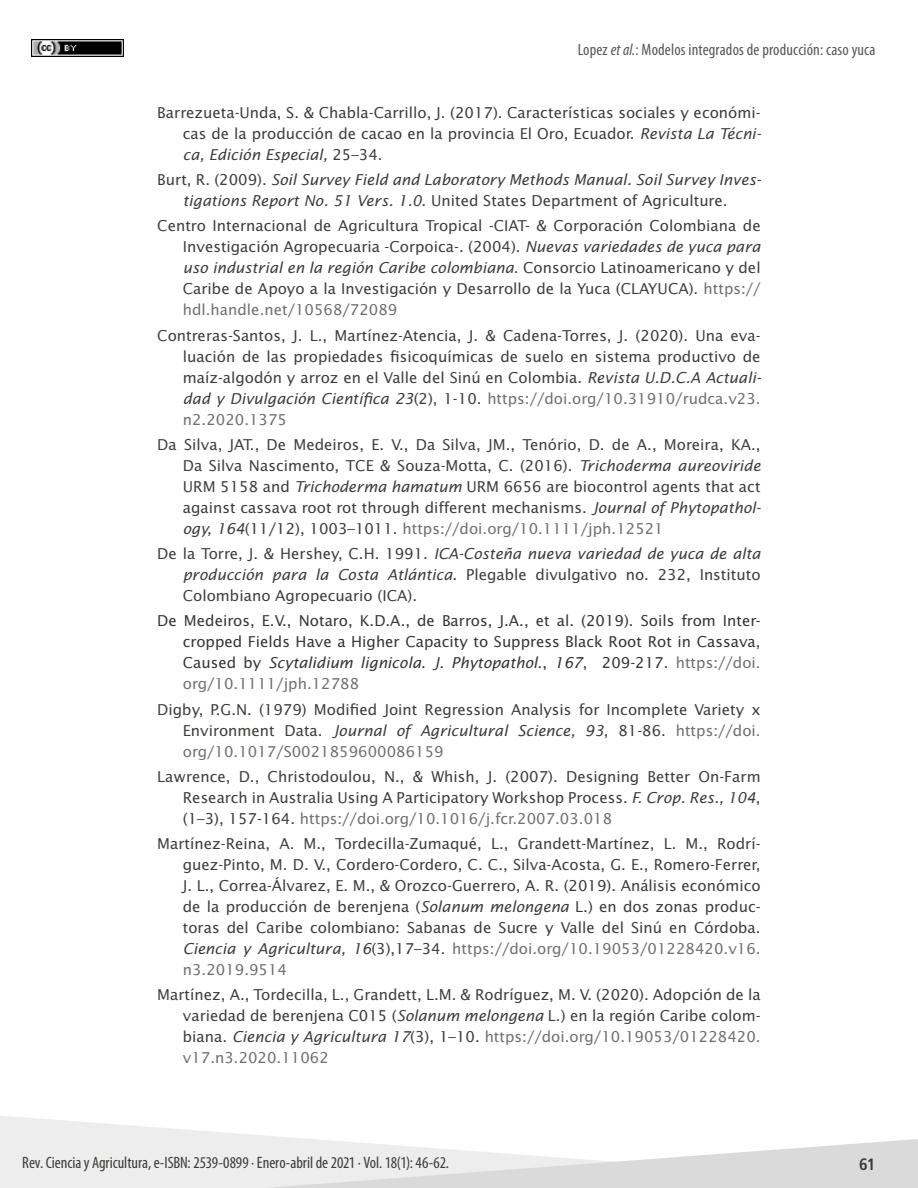
<style>
.page{position:relative;width:918px;height:1188px;background:#fff}
.page>*{position:absolute;margin:0;border:0;box-sizing:border-box;transform-origin:0 0}
.t1{font:condensed 16.5px "Myriad Pro";letter-spacing:-.005em;color:#3c3c3b}
.t2{font:condensed 16.5px "Myriad Pro";letter-spacing:.01em;color:#575756}
.t3{font:700 condensed 16.5px "Frutiger LT Std";color:#3c3c3b}
.t4{font:15px/21px "Lucida Sans Std";color:#3c3c3b;text-align:justify}
.t5{font:15px/21px "Lucida Sans Std";color:#333435;text-align:justify}
.t6{font:italic 15px/21px "Lucida Sans Std";color:#3c3c3b;text-align:center}
.s1{font-style:italic}
.s2{font-style:normal}
.s3{color:#706f6f}
</style>
<div class="page">
<svg style="left:0;top:1116px;width:305px;height:72px;fill:#ededed"></svg>
<svg style="left:269px;top:1139px;width:649px;height:49px"></svg>
<img style="left:31px;top:39px;width:92px;height:18px">
<p class="t2" style="left:578px;top:40px;width:299px">Lopez <span class="s1">et al.</span>: Modelos integrados de producción: caso yuca</p>
<p class="t4" style="left:183px;top:102px;width:580px;text-indent:-26px">Barrezueta-Unda, S. &amp; Chabla-Carrillo, J. (2017). Características sociales y económi&shy;cas de la producción de cacao en la provincia El Oro, Ecuador. <span class="s1">Revista La Técni&shy;ca, Edición Especial,</span> 25–34.</p>
<p class="t6" style="left:157px;top:169px;width:605px"><span class="s2">Burt, R. (2009).</span> Soil Survey Field and Laboratory Methods Manual. Soil Survey Inves&shy;tigations Report No. 51 Vers. 1.0<span class="s2">. United States Department of Agriculture.</span></p>
<p class="t4" style="left:183px;top:216px;width:579px;text-indent:-26px">Centro Internacional de Agricultura Tropical -CIAT- &amp; Corporación Colombiana de Investigación Agropecuaria -Corpoica-. (2004). <span class="s1">Nuevas variedades de yuca para uso industrial en la región Caribe colombiana</span>. Consorcio Latinoamericano y del Caribe de Apoyo a la Investigación y Desarrollo de la Yuca (CLAYUCA). <span class="s3">https:// hdl.handle.net/10568/72089</span></p>
<p class="t4" style="left:183px;top:325px;width:580px;text-indent:-26px">Contreras-Santos, J. L., Martínez-Atencia, J. &amp; Cadena-Torres, J. (2020). Una eva&shy;luación de las propiedades fisicoquímicas de suelo en sistema productivo de maíz-algodón y arroz en el Valle del Sinú en Colombia. <span class="s1">Revista U.D.C.A Actuali&shy;dad y Divulgación Científica 23</span>(2), 1-10. <span class="s3">https://doi.org/10.31910/rudca.v23. n2.2020.1375</span></p>
<p class="t4" style="left:183px;top:434px;width:580px;text-indent:-26px">Da Silva, JAT., De Medeiros, E. V., Da Silva, JM., Tenório, D. de A., Moreira, KA., Da Silva Nascimento, TCE &amp; Souza-Motta, C. (2016). <span class="s1">Trichoderma aureoviride </span>URM 5158 and <span class="s1">Trichoderma hamatum</span> URM 6656 are biocontrol agents that act against cassava root rot through different mechanisms. <span class="s1">Journal of Phytopathol&shy;ogy, 164</span>(11/12), 1003–1011. <span class="s3">https://doi.org/10.1111/jph.12521</span></p>
<p class="t4" style="left:183px;top:543px;width:579px;text-indent:-26px">De la Torre, J. &amp; Hershey, C.H. 1991. <span class="s1">ICA-Costeña nueva variedad de yuca de alta producción para la Costa Atlántica</span>. Plegable divulgativo no. 232, Instituto Colombiano Agropecuario (ICA).</p>
<p class="t5" style="left:183px;top:611px;width:579px;text-indent:-25px">De Medeiros, E.V., Notaro, K.D.A., de Barros, J.A., et al. (2019). Soils from Inter&shy;cropped Fields Have a Higher Capacity to Suppress Black Root Rot in Cassava, Caused by <span class="s1">Scytalidium lignicola</span>. <span class="s1">J. Phytopathol</span>., <span class="s1">167</span>, 209-217. <span class="s3">https://doi. org/10.1111/jph.12788</span></p>
<p class="t4" style="left:183px;top:699px;width:579px;text-indent:-26px">Digby, P.G.N. (1979) Modified Joint Regression Analysis for Incomplete Variety x Environment Data. <span class="s1">Journal of Agricultural Science, 93</span>, 81-86. <span class="s3">https://doi. org/10.1017/S0021859600086159</span></p>
<p class="t4" style="left:183px;top:766px;width:579px;text-indent:-26px">Lawrence, D., Christodoulou, N., &amp; Whish, J. (2007). Designing Better On-Farm Research in Australia Using A Participatory Workshop Process. <span class="s1">F. Crop. Res., 104</span>, (1–3), 157-164. <span class="s3">https://doi.org/10.1016/j.fcr.2007.03.018</span></p>
<p class="t4" style="left:183px;top:833px;width:579px;text-indent:-26px">Martínez-Reina, A. M., Tordecilla-Zumaqué, L., Grandett-Martínez, L. M., Rodrí&shy;guez-Pinto, M. D. V., Cordero-Cordero, C. C., Silva-Acosta, G. E., Romero-Ferrer, J. L., Correa-Álvarez, E. M., &amp; Orozco-Guerrero, A. R. (2019). Análisis económico de la producción de berenjena (<span class="s1">Solanum melongena</span> L.) en dos zonas produc&shy;toras del Caribe colombiano: Sabanas de Sucre y Valle del Sinú en Córdoba.<br><span class="s1">Ciencia y Agricultura, 16</span>(3),17–34. <span class="s3">https://doi.org/10.19053/01228420.v16. n3.2019.9514</span></p>
<p class="t4" style="left:183px;top:985px;width:579px;text-indent:-26px">Martínez, A., Tordecilla, L., Grandett, L.M. &amp; Rodríguez, M. V. (2020). Adopción de la variedad de berenjena C015 (<span class="s1">Solanum melongena</span> L.) en la región Caribe colom&shy;biana. <span class="s1">Ciencia y Agricultura 17</span>(3), 1–10. <span class="s3">https://doi.org/10.19053/01228420. v17.n3.2020.11062</span></p>
<p class="t1" style="left:22px;top:1153px;width:428px">Rev. Ciencia y Agricultura, e-ISBN: 2539-0899 ∙ Enero-abril de 2021 ∙ Vol. 18(1): 46-62.</p>
<p class="t3" style="left:859px;top:1154px;width:18px">61</p>
</div>
